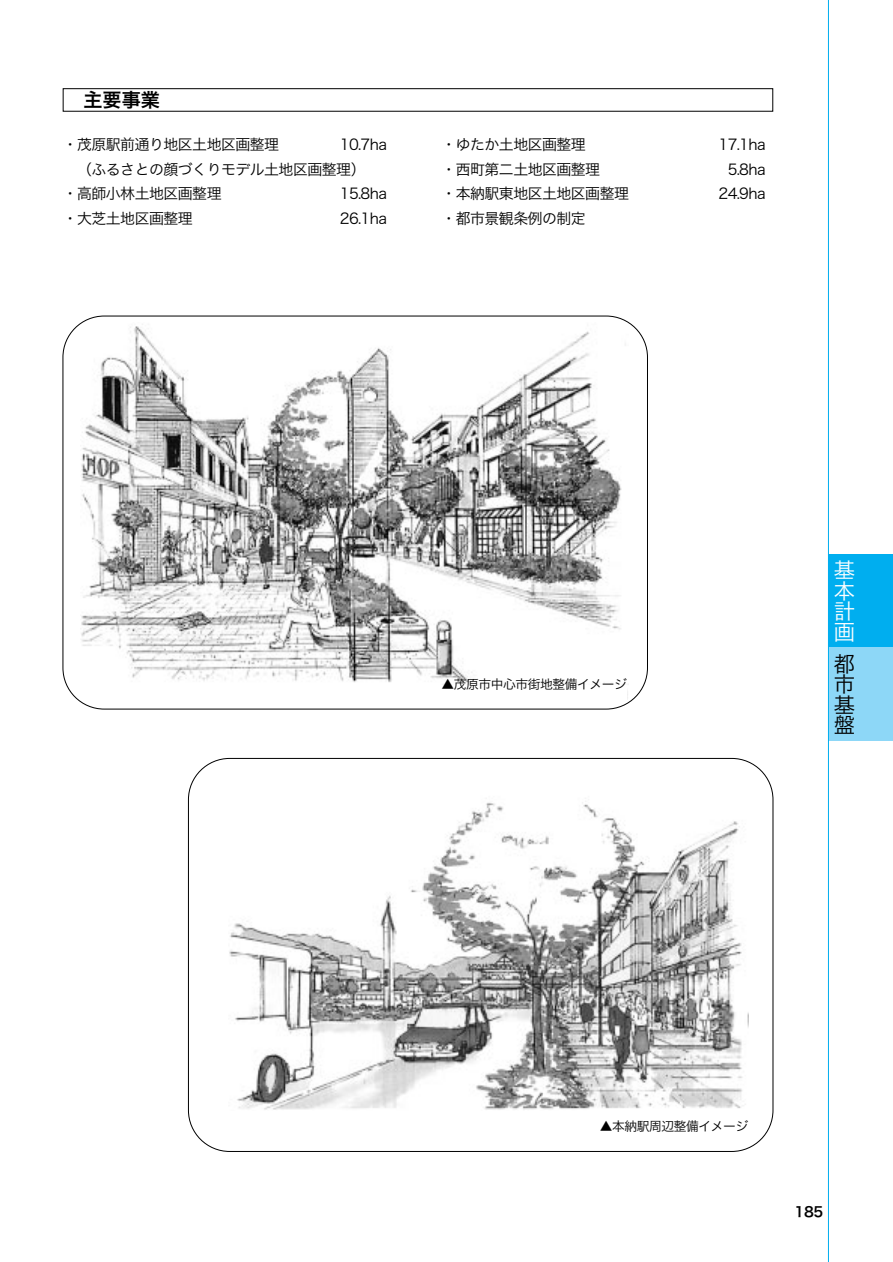
<style>
.page{position:relative;width:893px;height:1262px;background:#fff}
.page>*{position:absolute;margin:0;border:0;box-sizing:border-box;transform-origin:0 0}
.t1{font:21.3px/20.5px "Hira Kaku DS W3";color:#fff;text-align:justify}
.t2{font:21.3px/20.5px "Hira Kaku DS W3";color:#000;text-align:justify}
.t3{font:19.2px "Hira Kaku DS W6";color:#000}
.t4{font:14.85px "Hira Kaku DS W3";letter-spacing:-.035em;color:#000}
.t5{font:13.8px "Hira Kaku DS W6";color:#000}
.t6{font:12.75px "Hira Kaku DS W3";letter-spacing:-.03em;color:#000}
</style>
<div class="page">
<div style="left:828px;top:554px;width:64px;height:93px;background:#00aeef"></div>
<div style="left:828px;top:647px;width:64px;height:94px;background:#8dd7f7"></div>
<div style="left:63px;top:88px;width:710px;height:24px;border:1px solid #000"></div>
<img style="left:81px;top:323px;width:547px;height:376px">
<img style="left:229px;top:802px;width:519px;height:308px">
<div style="left:433px;top:685px;width:193px;height:14px;background:#fff"></div>
<hr style="left:828px;top:0;width:1px;height:1262px;background:#00aeef">
<p class="t3" style="left:83px;top:93px;width:78px">主要事業</p>
<p class="t4" style="left:63px;top:139px;width:218px">・茂原駅前通り地区土地区画整理</p>
<p class="t4" style="left:340px;top:139px;width:49px">10.7ha</p>
<p class="t4" style="left:77px;top:164px;width:290px">（ふるさとの顔づくりモデル土地区画整理）</p>
<p class="t4" style="left:63px;top:188px;width:160px">・高師小林土地区画整理</p>
<p class="t4" style="left:340px;top:188px;width:49px">15.8ha</p>
<p class="t4" style="left:63px;top:212px;width:131px">・大芝土地区画整理</p>
<p class="t4" style="left:340px;top:212px;width:49px">26.1ha</p>
<p class="t4" style="left:441px;top:139px;width:146px">・ゆたか土地区画整理</p>
<p class="t4" style="left:718px;top:139px;width:49px">17.1ha</p>
<p class="t4" style="left:441px;top:164px;width:160px">・西町第二土地区画整理</p>
<p class="t4" style="left:727px;top:164px;width:39px">5.8ha</p>
<p class="t4" style="left:441px;top:188px;width:189px">・本納駅東地区土地区画整理</p>
<p class="t4" style="left:718px;top:188px;width:49px">24.9ha</p>
<p class="t4" style="left:441px;top:212px;width:146px">・都市景観条例の制定</p>
<p class="t6" style="left:441px;top:679px;width:187px">▲茂原市中心市街地整備イメージ</p>
<h1 class="t1" style="left:833px;top:562px;width:23px">基本計画</h1>
<h1 class="t2" style="left:833px;top:656px;width:23px">都市基盤</h1>
<p class="t6" style="left:600px;top:1121px;width:150px">▲本納駅周辺整備イメージ</p>
<p class="t5" style="left:794px;top:1206px;width:30px">185</p>
</div>
